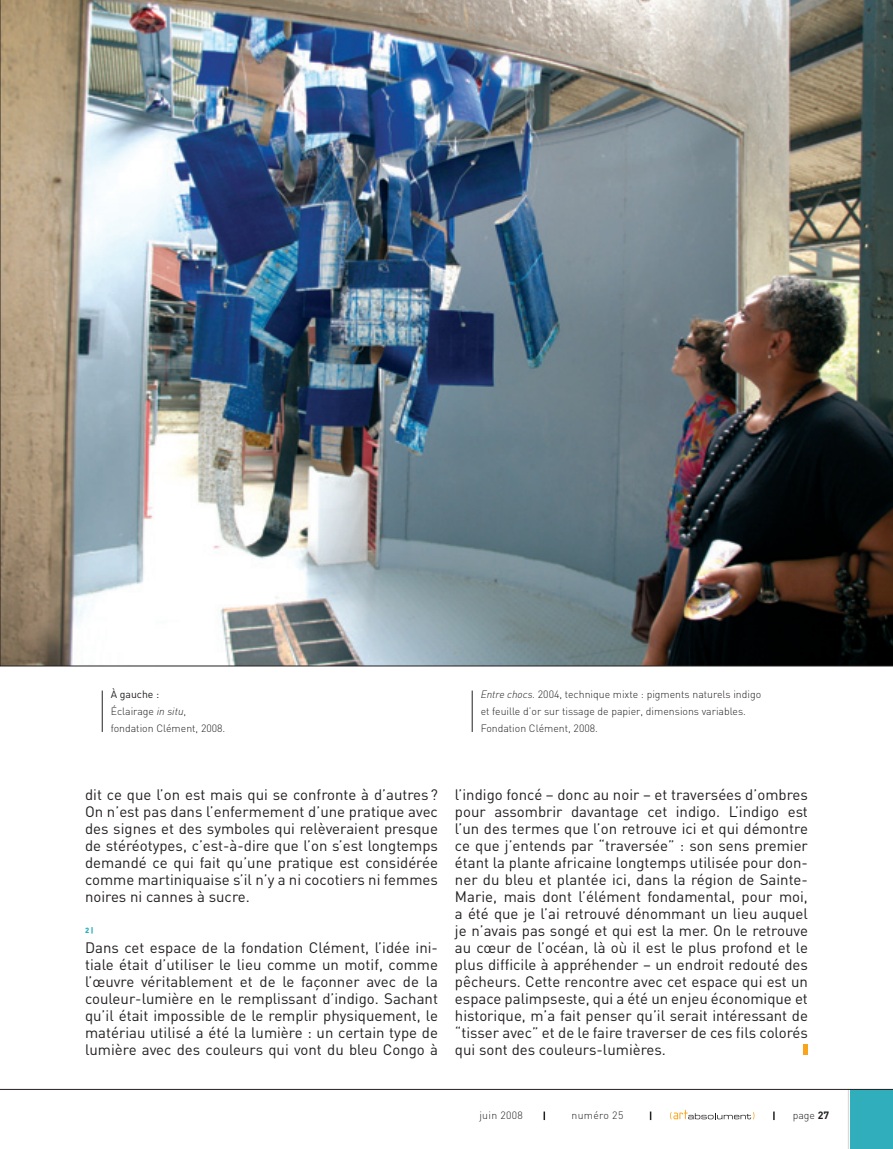
<style>
.page{position:relative;width:893px;height:1149px;background:#fff}
.page>*{position:absolute;margin:0;border:0;box-sizing:border-box;transform-origin:0 0}
.t1{font:15px/17px "DIN";color:#231f20;text-align:justify}
.t2{font:300 10.5px/17px "DIN";color:#231f20}
.t3{font:300 10.5px "DIN";letter-spacing:.03em;color:#231f20}
.t4{font:900 7.5px "DIN";color:#31aebc}
.s1{font-weight:400}
.s2{font-style:italic}
.s3{font-weight:700}
</style>
<div class="page">
<div style="left:850px;top:1089px;width:43px;height:59px;background:#31aebc"></div>
<hr style="left:848px;top:1089px;width:1px;height:59px;background:#d1d2d4">
<hr style="left:0;top:1088px;width:893px;height:1px;background:#231f20">
<svg style="left:773px;top:1111px;width:2px;height:8px"></svg>
<svg style="left:670px;top:1109px;width:84px;height:10px"></svg>
<img style="left:0;top:0;width:893px;height:666px">
<div style="left:803px;top:1044px;width:5px;height:10px;background:#f9a51b"></div>
<hr style="left:472px;top:690px;width:1px;height:41px;background:#231f20">
<hr style="left:102px;top:690px;width:1px;height:41px;background:#231f20">
<p class="t2" style="left:111px;top:686px;width:116px"><span class="s1">À gauche :<br></span>Éclairage <span class="s2">in situ</span>, fondation Clément, 2008.</p>
<p class="t2" style="left:481px;top:686px;width:282px"><span class="s2">Entre chocs.</span> 2004, technique mixte : pigments naturels indigo et feuille d’or sur tissage de papier, dimensions variables.<br>Fondation Clément, 2008.</p>
<p class="t1" style="left:85px;top:787px;width:354px">dit ce que l’on est mais qui se confronte à d’autres ?<br>On n’est pas dans l’enfermement d’une pratique avec des signes et des symboles qui relèveraient presque de stéréotypes, c’est-à-dire que l’on s’est longtemps demandé ce qui fait qu’une pratique est considérée comme martiniquaise s’il n’y a ni cocotiers ni femmes noires ni cannes à sucre.</p>
<p class="t4" style="left:85px;top:927px;width:10px">2 |</p>
<p class="t1" style="left:85px;top:940px;width:354px">Dans cet espace de la fondation Clément, l’idée ini&shy;tiale était d’utiliser le lieu comme un motif, comme l’œuvre véritablement et de le façonner avec de la couleur-lumière en le remplissant d’indigo. Sachant qu’il était impossible de le remplir physiquement, le matériau utilisé a été la lumière : un certain type de lumière avec des couleurs qui vont du bleu Congo à</p>
<p class="t1" style="left:455px;top:787px;width:354px">l’indigo foncé – donc au noir – et traversées d’ombres pour assombrir davantage cet indigo. L’indigo est l’un des termes que l’on retrouve ici et qui démontre ce que j’entends par “traversée” : son sens premier étant la plante africaine longtemps utilisée pour don&shy;ner du bleu et plantée ici, dans la région de Sainte-Marie, mais dont l’élément fondamental, pour moi, a été que je l’ai retrouvé dénommant un lieu auquel je n’avais pas songé et qui est la mer. On le retrouve au cœur de l’océan, là où il est le plus profond et le plus difficile à appréhender – un endroit redouté des pêcheurs. Cette rencontre avec cet espace qui est un espace palimpseste, qui a été un enjeu économique et historique, m’a fait penser qu’il serait intéressant de “tisser avec” et de le faire traverser de ces fils colorés qui sont des couleurs-lumières.</p>
<p class="t3" style="left:479px;top:1111px;width:45px">juin 2008</p>
<p class="t3" style="left:571px;top:1111px;width:53px">numéro 25</p>
<p class="t2" style="left:793px;top:1107px;width:38px">page <span class="s3">27</span></p>
</div>
